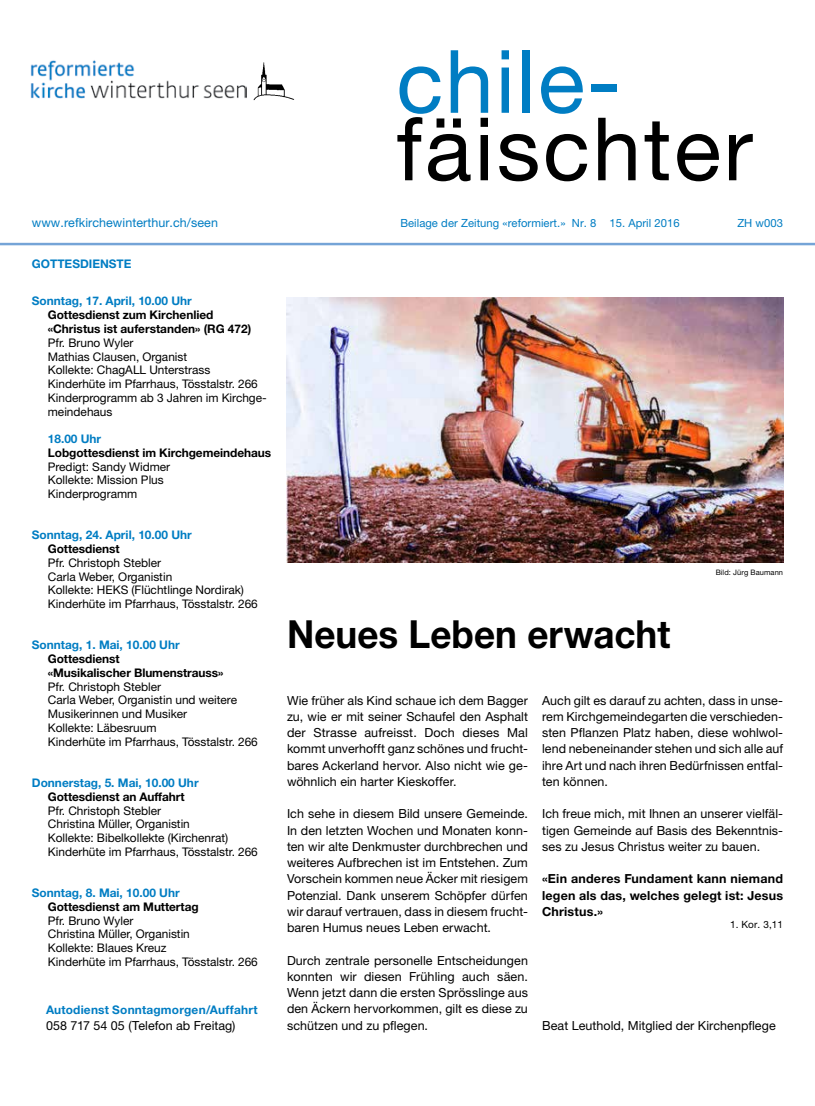
<style>
.page{position:relative;width:815px;height:1106px;background:#fff}
.page>*{position:absolute;margin:0;border:0;box-sizing:border-box;transform-origin:0 0}
.t1{font:87.5px "Helvetica Neue LT Pro";letter-spacing:.03em;color:#000}
.t2{font:87.5px "Helvetica Neue LT Pro";letter-spacing:.02em;color:#007dc3}
.t3{font:700 38.75px "Helvetica Neue LT Pro";color:#000;scale:.95 1}
.t4{font:12.5px/16.2px "Helvetica Neue LT Pro";letter-spacing:.005em;color:#000;text-align:justify}
.t5{font:700 12.5px/16.2px "Helvetica Neue LT Pro";letter-spacing:.015em;color:#000;text-align:justify}
.t6{font:12.5px "Helvetica Neue LT Pro";letter-spacing:.005em;color:#007dc3}
.t7{font:11.88px/13.8px "Helvetica Neue LT Pro";color:#000}
.t8{font:700 11.88px/13.8px "Helvetica Neue LT Pro";letter-spacing:-.005em;color:#000}
.t9{font:700 11.88px "Helvetica Neue LT Pro";color:#007dc3}
.t10{font:11.25px "Helvetica Neue LT Pro";letter-spacing:.005em;color:#007dc3}
.t11{font:10px "Helvetica Neue LT Pro";color:#000}
.t12{font:7.5px "Helvetica Neue LT Pro";letter-spacing:.01em;color:#000}
</style>
<div class="page">
<hr style="left:0;top:243px;width:815px;height:2px;background:#75a4d7">
<img style="left:30px;top:60px;width:216px;height:38px">
<img style="left:253px;top:62px;width:42px;height:39px">
<img style="left:287px;top:298px;width:497px;height:264px">
<h1 class="t2" style="left:396px;top:28px;width:226px">chile-</h1>
<h1 class="t1" style="left:396px;top:95px;width:358px">fäischter</h1>
<p class="t6" style="left:32px;top:215px;width:188px">www.refkirchewinterthur.ch/seen</p>
<p class="t10" style="left:400px;top:216px;width:281px">Beilage der Zeitung «reformiert.» Nr. 8 15. April 2016</p>
<p class="t10" style="left:737px;top:216px;width:47px">ZH w003</p>
<p class="t9" style="left:32px;top:256px;width:101px">GOTTESDIENSTE</p>
<p class="t9" style="left:32px;top:294px;width:161px">Sonntag, 17. April, 10.00 Uhr</p>
<p class="t8" style="left:48px;top:308px;width:205px">Gottesdienst zum Kirchenlied «Christus ist auferstanden» (RG 472)</p>
<p class="t7" style="left:48px;top:335px;width:220px">Pfr. Bruno Wyler<br>Mathias Clausen, Organist<br>Kollekte: ChagALL Unterstrass<br>Kinderhüte im Pfarrhaus, Tösstalstr. 266<br>Kinderprogramm ab 3 Jahren im Kirchge&shy;meindehaus</p>
<p class="t9" style="left:48px;top:431px;width:55px">18.00 Uhr</p>
<p class="t8" style="left:48px;top:445px;width:225px">Lobgottesdienst im Kirchgemeindehaus</p>
<p class="t7" style="left:48px;top:459px;width:124px">Predigt: Sandy Widmer<br>Kollekte: Mission Plus<br>Kinderprogramm</p>
<p class="t9" style="left:32px;top:527px;width:161px">Sonntag, 24. April, 10.00 Uhr</p>
<p class="t8" style="left:48px;top:541px;width:73px">Gottesdienst</p>
<p class="t7" style="left:48px;top:555px;width:212px">Pfr. Christoph Stebler<br>Carla Weber, Organistin<br>Kollekte: HEKS (Flüchtlinge Nordirak)<br>Kinderhüte im Pfarrhaus, Tösstalstr. 266</p>
<p class="t9" style="left:32px;top:637px;width:149px">Sonntag, 1. Mai, 10.00 Uhr</p>
<p class="t8" style="left:48px;top:651px;width:177px">Gottesdienst<br>«Musikalischer Blumenstrauss»</p>
<p class="t7" style="left:48px;top:679px;width:212px">Pfr. Christoph Stebler<br>Carla Weber, Organistin und weitere<br>Musikerinnen und Musiker<br>Kollekte: Läbesruum<br>Kinderhüte im Pfarrhaus, Tösstalstr. 266</p>
<p class="t9" style="left:32px;top:775px;width:168px">Donnerstag, 5. Mai, 10.00 Uhr</p>
<p class="t8" style="left:48px;top:789px;width:138px">Gottesdienst an Auffahrt</p>
<p class="t7" style="left:48px;top:803px;width:212px">Pfr. Christoph Stebler<br>Christina Müller, Organistin<br>Kollekte: Bibelkollekte (Kirchenrat)<br>Kinderhüte im Pfarrhaus, Tösstalstr. 266</p>
<p class="t9" style="left:32px;top:885px;width:149px">Sonntag, 8. Mai, 10.00 Uhr</p>
<p class="t8" style="left:48px;top:899px;width:152px">Gottesdienst am Muttertag</p>
<p class="t7" style="left:48px;top:913px;width:212px">Pfr. Bruno Wyler<br>Christina Müller, Organistin<br>Kollekte: Blaues Kreuz<br>Kinderhüte im Pfarrhaus, Tösstalstr. 266</p>
<p class="t9" style="left:46px;top:1001px;width:213px">Autodienst Sonntagmorgen/Auffahrt</p>
<p class="t4" style="left:46px;top:1016px;width:191px">058 717 54 05 (Telefon ab Freitag)</p>
<h2 class="t3" style="left:287px;top:610px;width:405px">Neues Leben erwacht</h2>
<p class="t12" style="left:716px;top:568px;width:69px">Bild: Jürg Baumann</p>
<p class="t4" style="left:287px;top:691px;width:242px">Wie früher als Kind schaue ich dem Bagger zu, wie er mit seiner Schaufel den Asphalt der Strasse aufreisst. Doch dieses Mal kommt unverhofft ganz schönes und frucht&shy;bares Ackerland hervor. Also nicht wie ge&shy;wöhnlich ein harter Kieskoffer.</p>
<p class="t4" style="left:287px;top:805px;width:242px">Ich sehe in diesem Bild unsere Gemeinde.<br>In den letzten Wochen und Monaten konn&shy;ten wir alte Denkmuster durchbrechen und weiteres Aufbrechen ist im Entstehen. Zum Vorschein kommen neue Äcker mit riesigem Potenzial. Dank unserem Schöpfer dürfen wir darauf vertrauen, dass in diesem frucht&shy;baren Humus neues Leben erwacht.</p>
<p class="t4" style="left:287px;top:951px;width:242px">Durch zentrale personelle Entscheidungen konnten wir diesen Frühling auch säen.<br>Wenn jetzt dann die ersten Sprösslinge aus den Äckern hervorkommen, gilt es diese zu schützen und zu pflegen.</p>
<p class="t4" style="left:542px;top:691px;width:242px">Auch gilt es darauf zu achten, dass in unse&shy;rem Kirchgemeindegarten die verschieden&shy;sten Pflanzen Platz haben, diese wohlwol&shy;lend nebeneinander stehen und sich alle auf ihre Art und nach ihren Bedürfnissen entfal&shy;ten können.</p>
<p class="t4" style="left:542px;top:805px;width:242px">Ich freue mich, mit Ihnen an unserer vielfäl&shy;tigen Gemeinde auf Basis des Bekenntnis&shy;ses zu Jesus Christus weiter zu bauen.</p>
<p class="t5" style="left:542px;top:870px;width:242px">«Ein anderes Fundament kann niemand legen als das, welches gelegt ist: Jesus Christus.»</p>
<p class="t11" style="left:730px;top:918px;width:54px">1. Kor. 3,11</p>
<p class="t4" style="left:542px;top:1017px;width:235px">Beat Leuthold, Mitglied der Kirchenpflege</p>
</div>
